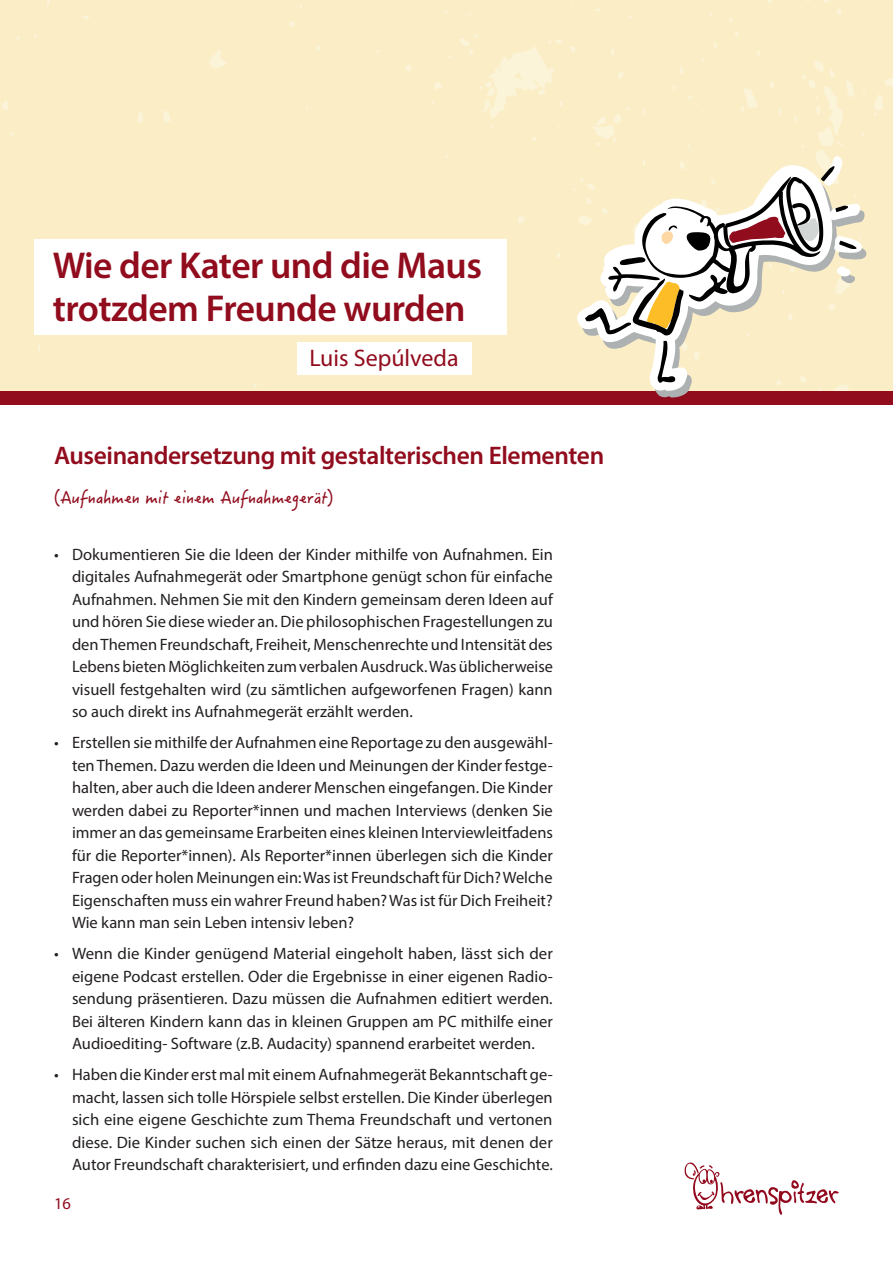
<style>
.page{position:relative;width:893px;height:1263px;background:#fff}
.page>*{position:absolute;margin:0;border:0;box-sizing:border-box;transform-origin:0 0}
.t1{font:600 37.5px/43.5px "Myriad Pro";letter-spacing:-.015em;color:#910c1d}
.t2{font:600 25.5px "Myriad Pro";letter-spacing:-.015em;color:#910c1d}
.t3{font:24px "Myriad Pro";color:#910c1d}
.t4{font:16.5px/22.5px "Myriad Pro";color:#231f20;text-align:justify}
.t5{font:16.5px "Hanzi Pen SC W5";color:#910c1d}
.t6{font:16.5px "Myriad Pro";color:#910c1d}
</style>
<div class="page">
<div style="left:0;top:0;width:893px;height:391px;background:#fbeec6"></div>
<div style="left:0;top:391px;width:893px;height:14px;background:#910c1d"></div>
<svg style="left:684px;top:1162px;width:154px;height:53px"></svg>
<svg style="left:577px;top:164px;width:285px;height:227px;background:#f9eeca"></svg>
<svg style="left:585px;top:156px;width:282px;height:227px"></svg>
<div style="left:298px;top:342px;width:174px;height:33px;background:#fff"></div>
<div style="left:34px;top:239px;width:472px;height:96px;background:#fff"></div>
<h1 class="t1" style="left:53px;top:242px;width:430px">Wie der Kater und die Maus trotzdem Freunde wurden</h1>
<h3 class="t3" style="left:309px;top:343px;width:151px">Luis Sepúlveda</h3>
<h2 class="t2" style="left:54px;top:440px;width:552px">Auseinandersetzung mit gestalterischen Elementen</h2>
<p class="t5" style="left:54px;top:488px;width:281px">(Aufnahmen mit einem Aufnahmegerät)</p>
<p class="t4" style="left:72px;top:543px;width:482px;text-indent:-18px">• Dokumentieren Sie die Ideen der Kinder mithilfe von Aufnahmen. Ein digitales Aufnahmegerät oder Smartphone genügt schon für einfache Aufnahmen. Nehmen Sie mit den Kindern gemeinsam deren Ideen auf und hören Sie diese wieder an. Die philosophischen Fragestellungen zu den Themen Freundschaft, Freiheit, Menschenrechte und Intensität des Lebens bieten Möglichkeiten zum verbalen Ausdruck. Was üblicherweise visuell festgehalten wird (zu sämtlichen aufgeworfenen Fragen) kann so auch direkt ins Aufnahmegerät erzählt werden.</p>
<p class="t4" style="left:72px;top:731px;width:483px;text-indent:-18px">• Erstellen sie mithilfe der Aufnahmen eine Reportage zu den ausgewähl&shy;ten Themen. Dazu werden die Ideen und Meinungen der Kinder festge&shy;halten, aber auch die Ideen anderer Menschen eingefangen. Die Kinder werden dabei zu Reporter*innen und machen Interviews (denken Sie immer an das gemeinsame Erarbeiten eines kleinen Interviewleitfadens für die Reporter*innen). Als Reporter*innen überlegen sich die Kinder Fragen oder holen Meinungen ein: Was ist Freundschaft für Dich? Welche Eigenschaften muss ein wahrer Freund haben? Was ist für Dich Freiheit?<br>Wie kann man sein Leben intensiv leben?</p>
<p class="t4" style="left:72px;top:942px;width:482px;text-indent:-18px">• Wenn die Kinder genügend Material eingeholt haben, lässt sich der eigene Podcast erstellen. Oder die Ergebnisse in einer eigenen Radio&shy;sendung präsentieren. Dazu müssen die Aufnahmen editiert werden.<br>Bei älteren Kindern kann das in kleinen Gruppen am PC mithilfe einer Audioediting- Software (z.B. Audacity) spannend erarbeitet werden.</p>
<p class="t4" style="left:72px;top:1063px;width:482px;text-indent:-18px">• Haben die Kinder erst mal mit einem Aufnahmegerät Bekanntschaft ge&shy;macht, lassen sich tolle Hörspiele selbst erstellen. Die Kinder überlegen sich eine eigene Geschichte zum Thema Freundschaft und vertonen diese. Die Kinder suchen sich einen der Sätze heraus, mit denen der Autor Freundschaft charakterisiert, und erfinden dazu eine Geschichte.</p>
<p class="t6" style="left:54px;top:1194px;width:18px">16</p>
</div>
